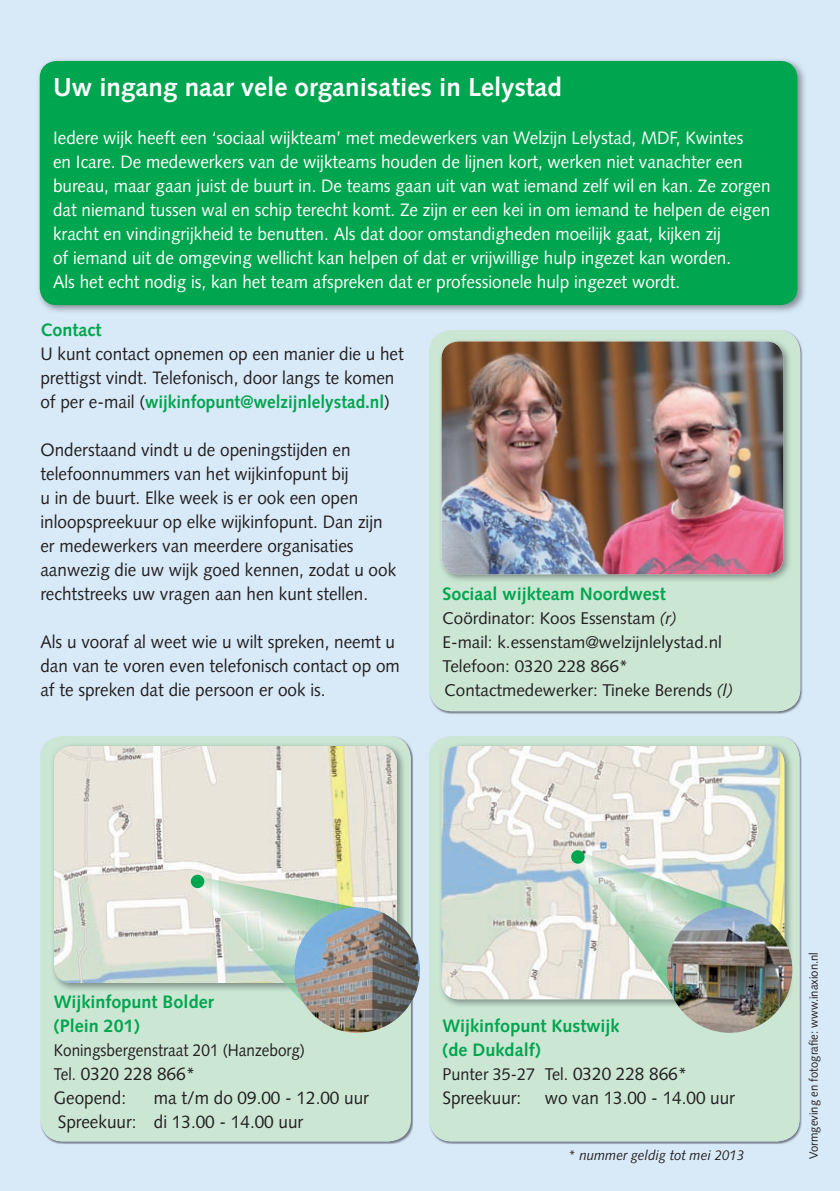
<style>
.page{position:relative;width:840px;height:1191px;background:#fff}
.page>*{position:absolute;margin:0;border:0;box-sizing:border-box;transform-origin:0 0}
.t1{font:700 26px "Syntax";color:#fff}
.t2{font:18px/24px "Syntax";color:#231f20;scale:.95 1}
.t3{font:18px/24px "Syntax";color:#fff;scale:.95 1}
.t4{font:700 18px/24px "Syntax";color:#00a54f}
.t5{font:17px/24px "Syntax";color:#231f20}
.t6{font:17px "Syntax";color:#231f20;scale:.9 1}
.t7{font:17px "Syntax";color:#231f20;scale:.95 1}
.t8{font:italic 14px "Syntax";color:#231f20;scale:.95 1}
.t9{font:12px "Syntax";color:#231f20;scale:.94 1}
.s1{font-weight:700;color:#00a54f}
.s2{font-style:italic}
.s3{font-size:17px}
.s4{font-size:18px}
</style>
<div class="page">
<div style="left:0;top:0;width:839px;height:1191px;background:#d8e9f7"></div>
<div style="left:40px;top:736px;width:370px;height:405px;background:#cbe6d3;border-radius:23px"></div>
<img style="left:38px;top:59px;width:767px;height:253px">
<div style="left:40px;top:61px;width:757px;height:244px;background:#00a54f;border-radius:17px"></div>
<img style="left:53px;top:742px;width:353px;height:248px">
<img style="left:54px;top:746px;width:342px;height:237px">
<div style="left:429px;top:736px;width:370px;height:405px;background:#cbe6d3;border-radius:23px"></div>
<img style="left:446px;top:742px;width:347px;height:266px">
<img style="left:441px;top:746px;width:342px;height:253px">
<div style="left:429px;top:330px;width:370px;height:381px;background:#cbe6d3;border-radius:23px"></div>
<img style="left:446px;top:345px;width:344px;height:236px">
<img style="left:441px;top:341px;width:341px;height:233px">
<svg style="left:293px;top:992px;width:25px;height:27px"></svg>
<img style="left:284px;top:983px;width:14px;height:9px">
<img style="left:191px;top:877px;width:194px;height:106px">
<div style="left:191px;top:874px;width:13px;height:14px;background:#00a54f;border-radius:50%"></div>
<img style="left:294px;top:907px;width:126px;height:125px;border-radius:63px">
<img style="left:573px;top:854px;width:179px;height:145px">
<div style="left:570px;top:850px;width:14px;height:13px;background:#00a54f;border-radius:50%"></div>
<img style="left:666px;top:907px;width:125px;height:125px;border-radius:63px">
<h1 class="t1" style="left:53px;top:72px;width:510px">Uw ingang naar vele organisaties in Lelystad</h1>
<p class="t3" style="left:53px;top:126px;width:756px">Iedere wijk heeft een ‘sociaal wijkteam’ met medewerkers van Welzijn Lelystad, MDF, Kwintes<br>en Icare. De medewerkers van de wijkteams houden de lijnen kort, werken niet vanachter een bureau, maar gaan juist de buurt in. De teams gaan uit van wat iemand zelf wil en kan. Ze zorgen dat niemand tussen wal en schip terecht komt. Ze zijn er een kei in om iemand te helpen de eigen kracht en vindingrijkheid te benutten. Als dat door omstandigheden moeilijk gaat, kijken zij<br>of iemand uit de omgeving wellicht kan helpen of dat er vrijwillige hulp ingezet kan worden.<br>Als het echt nodig is, kan het team afspreken dat er professionele hulp ingezet wordt.</p>
<p class="t4" style="left:40px;top:318px;width:63px">Contact</p>
<p class="t2" style="left:40px;top:342px;width:384px">U kunt contact opnemen op een manier die u het prettigst vindt. Telefonisch, door langs te komen of per e-mail (<span class="s1">wijkinfopunt@welzijnlelystad.nl</span>)</p>
<p class="t2" style="left:40px;top:438px;width:376px">Onderstaand vindt u de openingstijden en telefoonnummers van het wijkinfopunt bij<br>u in de buurt. Elke week is er ook een open inloopspreekuur op elke wijkinfopunt. Dan zijn er medewerkers van meerdere organisaties aanwezig die uw wijk goed kennen, zodat u ook rechtstreeks uw vragen aan hen kunt stellen.</p>
<p class="t2" style="left:40px;top:630px;width:379px">Als u vooraf al weet wie u wilt spreken, neemt u dan van te voren even telefonisch contact op om af te spreken dat die persoon er ook is.</p>
<p class="t4" style="left:442px;top:582px;width:225px">Sociaal wijkteam Noordwest</p>
<p class="t5" style="left:442px;top:606px;width:292px">Coördinator: Koos Essenstam <span class="s2">(r)<br></span>E-mail: k.essenstam@welzijnlelystad.nl Telefoon: 0320 228 866* Contactmedewerker: Tineke Berends <span class="s2">(l)</span></p>
<p class="t4" style="left:54px;top:990px;width:161px">Wijkinfopunt Bolder (Plein 201)</p>
<p class="t6" style="left:54px;top:1040px;width:280px">Koningsbergenstraat 201 (Hanzeborg)</p>
<p class="t2" style="left:54px;top:1062px;width:150px"><span class="s3">Tel.</span> 0320 228 866*<br>Geopend:</p>
<p class="t2" style="left:58px;top:1086px;width:329px;text-indent:96px">ma t/m do 09.00 - 12.00 uur<br>Spreekuur: di 13.00 - 14.00 uur</p>
<p class="t4" style="left:442px;top:1014px;width:178px">Wijkinfopunt Kustwijk (de Dukdalf)</p>
<p class="t7" style="left:442px;top:1064px;width:259px">Punter 35-27 Tel. <span class="s4">0320 228 866*</span></p>
<p class="t2" style="left:442px;top:1086px;width:84px">Spreekuur:</p>
<p class="t2" style="left:544px;top:1086px;width:202px">wo van 13.00 - 14.00 uur</p>
<p class="t8" style="left:568px;top:1146px;width:187px">* nummer geldig tot mei 2013</p>
<p class="t9" style="left:806px;top:1158px;width:221px;rotate:-90deg">Vormgeving en fotografie: www.inaxion.nl</p>
</div>
